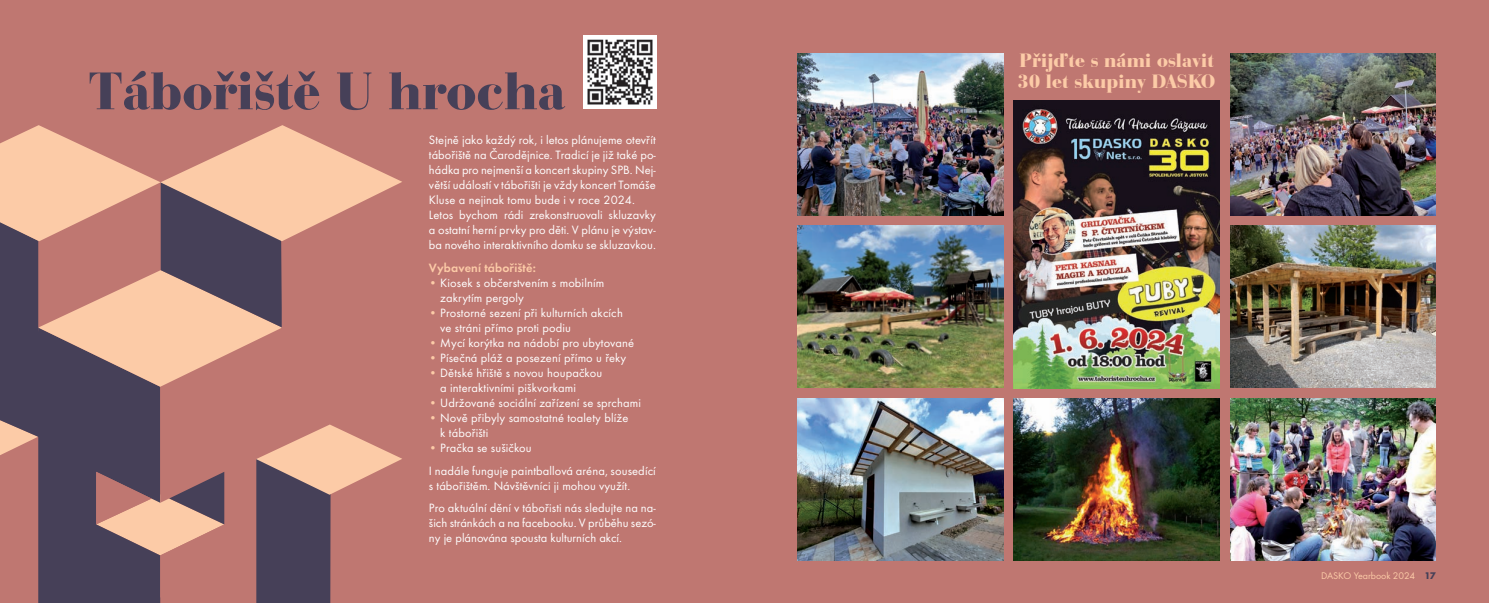
<style>
.page{position:relative;width:1489px;height:603px;background:#fff}
.page>*{position:absolute;margin:0;border:0;box-sizing:border-box;transform-origin:0 0}
.t1{font:900 55px "Bauer Bodoni CE";color:#464058}
.t2{font:900 20px/21.2px "Bauer Bodoni CE";letter-spacing:.005em;color:#fccba7}
.t3{font:12.5px/15px "Futura TEE";letter-spacing:.01em;color:#fff}
.t4{font:600 12.5px "Futura TEE";letter-spacing:.01em;color:#fccba7}
.t5{font:10px "Futura TEE";letter-spacing:-.01em;color:#fccba7}
.s1{color:#fccba7}
.s2{font-weight:700;color:#464058}
</style>
<div class="page">
<div style="left:0;top:0;width:1488px;height:602px;background:#bf7771"></div>
<svg style="left:0;top:125px;width:402px;height:477px"></svg>
<img style="left:583px;top:35px;width:73px;height:73px">
<img style="left:797px;top:53px;width:206px;height:162px">
<img style="left:797px;top:226px;width:206px;height:161px">
<img style="left:797px;top:398px;width:206px;height:162px">
<img style="left:1013px;top:100px;width:206px;height:289px">
<img style="left:1013px;top:398px;width:206px;height:162px">
<img style="left:1230px;top:53px;width:205px;height:162px">
<img style="left:1230px;top:226px;width:205px;height:161px">
<img style="left:1230px;top:398px;width:205px;height:162px">
<h1 class="t1" style="left:89px;top:56px;width:478px">Tábořiště U hrocha</h1>
<p class="t3" style="left:429px;top:132px;width:228px">Stejně jako každý rok, i letos plánujeme otevřít tábořiště na Čarodějnice. Tradicí je již také po&shy;hádka pro nejmenší a koncert skupiny SPB. Nej&shy;větší událostí v tábořišti je vždy koncert Tomáše Kluse a nejinak tomu bude i v roce 2024.<br>Letos bychom rádi zrekonstruovali skluzavky a ostatní herní prvky pro děti. V plánu je výstav&shy;ba nového interaktivního domku se skluzavkou.</p>
<p class="t4" style="left:429px;top:260px;width:108px">Vybavení tábořiště:</p>
<p class="t3" style="left:440px;top:275px;width:166px;text-indent:-11px"><span class="s1">•</span> Kiosek s občerstvením s mobilním zakrytím pergoly</p>
<p class="t3" style="left:440px;top:305px;width:184px;text-indent:-11px"><span class="s1">•</span> Prostorné sezení při kulturních akcích ve stráni přímo proti podiu</p>
<p class="t3" style="left:429px;top:335px;width:207px"><span class="s1">•</span> Mycí korýtka na nádobí pro ubytované</p>
<p class="t3" style="left:429px;top:350px;width:199px"><span class="s1">•</span> Písečná pláž a posezení přímo u řeky</p>
<p class="t3" style="left:440px;top:365px;width:163px;text-indent:-11px"><span class="s1">•</span> Dětské hřiště s novou houpačkou a interaktivními piškvorkami</p>
<p class="t3" style="left:429px;top:395px;width:214px"><span class="s1">•</span> Udržované sociální zařízení se sprchami</p>
<p class="t3" style="left:440px;top:410px;width:190px;text-indent:-11px"><span class="s1">•</span> Nově přibyly samostatné toalety blíže k tábořišti</p>
<p class="t3" style="left:429px;top:436px;width:228px;line-height:22.5px"><span class="s1">•</span> Pračka se sušičkou<br>I nadále funguje paintballová aréna, sousedící</p>
<p class="t3" style="left:429px;top:474px;width:228px;line-height:22.5px">s tábořištěm. Návštěvníci ji mohou využít.<br>Pro aktuální dění v tábořisti nás sledujte na na-</p>
<p class="t3" style="left:429px;top:515px;width:228px">šich stránkách a na facebooku. V průběhu sezó&shy;ny je plánována spousta kulturních akcí.</p>
<h2 class="t2" style="left:1017px;top:49px;width:199px">Přijďte s námi oslavit<br>30 let skupiny DASKO</h2>
<p class="t5" style="left:1320px;top:569px;width:116px">DASKO Yearbook 2024 <span class="s2">17</span></p>
</div>
